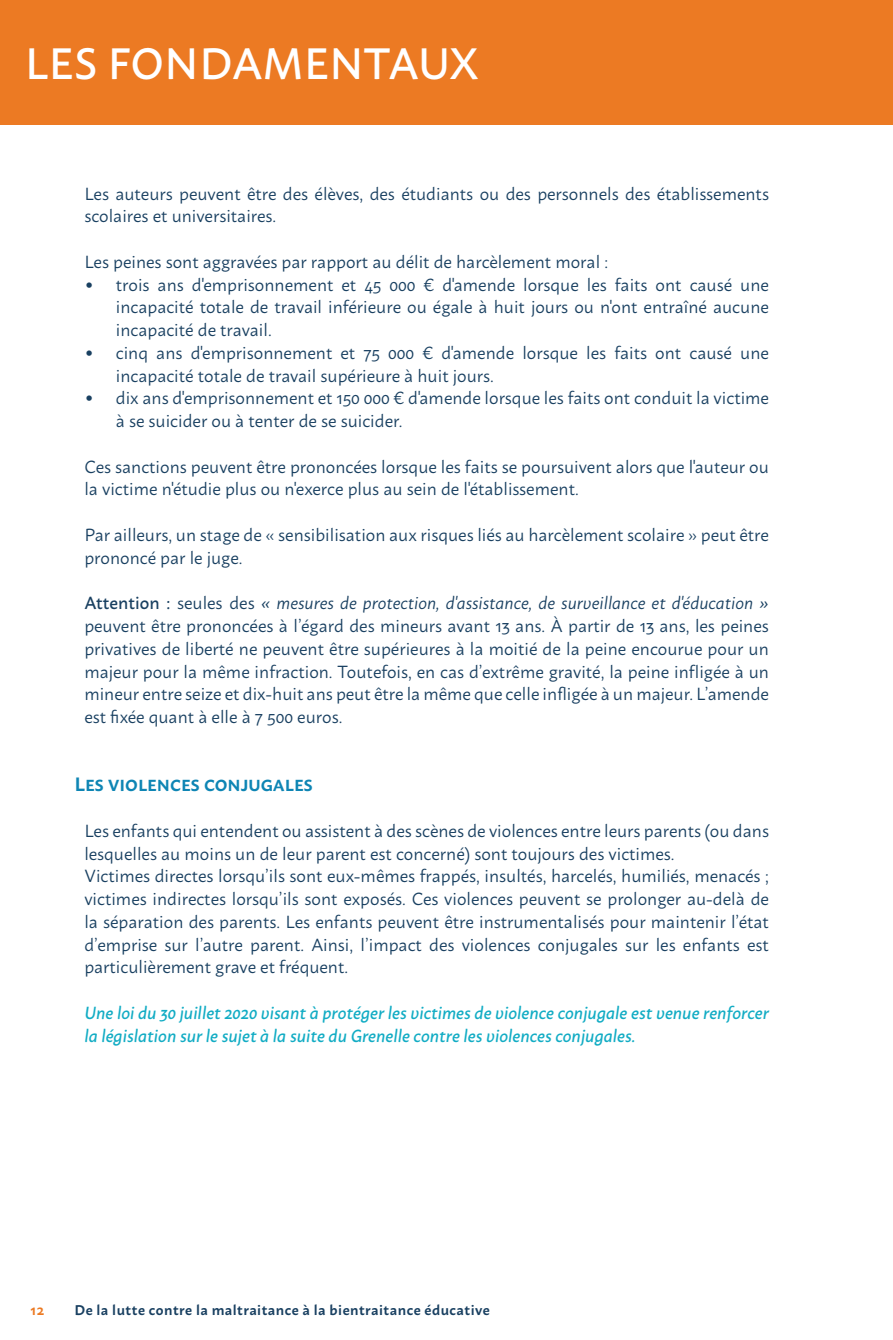
<style>
.page{position:relative;width:893px;height:1340px;background:#fff}
.page>*{position:absolute;margin:0;border:0;box-sizing:border-box;transform-origin:0 0}
.t1{font:500 43.75px "Macho";color:#fff}
.t2{font:600 19.25px "Macho";color:#0e85b4}
.t3{font:17.5px/22.8px "Macho";color:#194061}
.t4{font:italic 500 17.5px/22.8px "Macho";color:#12acc4}
.t5{font:600 14px "Macho";letter-spacing:.035em;color:#194061}
.t6{font:600 14px "Macho";color:#ec7a23}
.s1{font-weight:500;font-size:24.5px}
.s2{font-weight:500}
.s3{font-style:italic}
</style>
<div class="page">
<div style="left:0;top:0;width:893px;height:124px;background:#ec7a23"></div>
<h1 class="t1" style="left:25px;top:25px;width:455px">LES FONDAMENTAUX</h1>
<p class="t3" style="left:84px;top:180px;width:686px">Les auteurs peuvent être des élèves, des étudiants ou des personnels des établissements scolaires et universitaires.</p>
<p class="t3" style="left:84px;top:248px;width:525px">Les peines sont aggravées par rapport au délit de harcèlement moral :</p>
<p class="t3" style="left:116px;top:271px;width:655px;text-align:justify;text-indent:-32px"><span class="s1">•</span> trois ans d'emprisonnement et 45 000 € d'amende lorsque les faits ont causé une incapacité totale de travail inférieure ou égale à huit jours ou n'ont entraîné aucune incapacité de travail.</p>
<p class="t3" style="left:116px;top:339px;width:655px;text-indent:-32px"><span class="s1">•</span> cinq ans d'emprisonnement et 75 000 € d'amende lorsque les faits ont causé une incapacité totale de travail supérieure à huit jours.</p>
<p class="t3" style="left:116px;top:385px;width:655px;text-indent:-32px"><span class="s1">•</span> dix ans d'emprisonnement et 150 000 € d'amende lorsque les faits ont conduit la victime à se suicider ou à tenter de se suicider.</p>
<p class="t3" style="left:84px;top:453px;width:686px">Ces sanctions peuvent être prononcées lorsque les faits se poursuivent alors que l'auteur ou la victime n'étudie plus ou n'exerce plus au sein de l'établissement.</p>
<p class="t3" style="left:84px;top:521px;width:686px">Par ailleurs, un stage de « sensibilisation aux risques liés au harcèlement scolaire » peut être prononcé par le juge.</p>
<p class="t3" style="left:84px;top:590px;width:686px;text-align:justify"><span class="s2">Attention :</span> seules des <span class="s3">« mesures de protection, d'assistance, de surveillance et d'éducation » </span>peuvent être prononcées à l’égard des mineurs avant 13 ans. À partir de 13 ans, les peines privatives de liberté ne peuvent être supérieures à la moitié de la peine encourue pour un majeur pour la même infraction. Toutefois, en cas d’extrême gravité, la peine infligée à un mineur entre seize et dix-huit ans peut être la même que celle infligée à un majeur. L’amende est fixée quant à elle à 7 500 euros.</p>
<p class="t2" style="left:74px;top:767px;width:240px">Les violences conjugales</p>
<p class="t3" style="left:84px;top:817px;width:686px">Les enfants qui entendent ou assistent à des scènes de violences entre leurs parents (ou dans lesquelles au moins un de leur parent est concerné) sont toujours des victimes.<br>Victimes directes lorsqu’ils sont eux-mêmes frappés, insultés, harcelés, humiliés, menacés ; victimes indirectes lorsqu’ils sont exposés. Ces violences peuvent se prolonger au-delà de la séparation des parents. Les enfants peuvent être instrumentalisés pour maintenir l’état d’emprise sur l’autre parent. Ainsi, l’impact des violences conjugales sur les enfants est particulièrement grave et fréquent.</p>
<p class="t4" style="left:84px;top:1000px;width:686px">Une loi du 30 juillet 2020 visant à protéger les victimes de violence conjugale est venue renforcer la législation sur le sujet à la suite du Grenelle contre les violences conjugales.</p>
<p class="t6" style="left:31px;top:1297px;width:15px">12</p>
<p class="t5" style="left:74px;top:1297px;width:417px">De la lutte contre la maltraitance à la bientraitance éducative</p>
</div>
